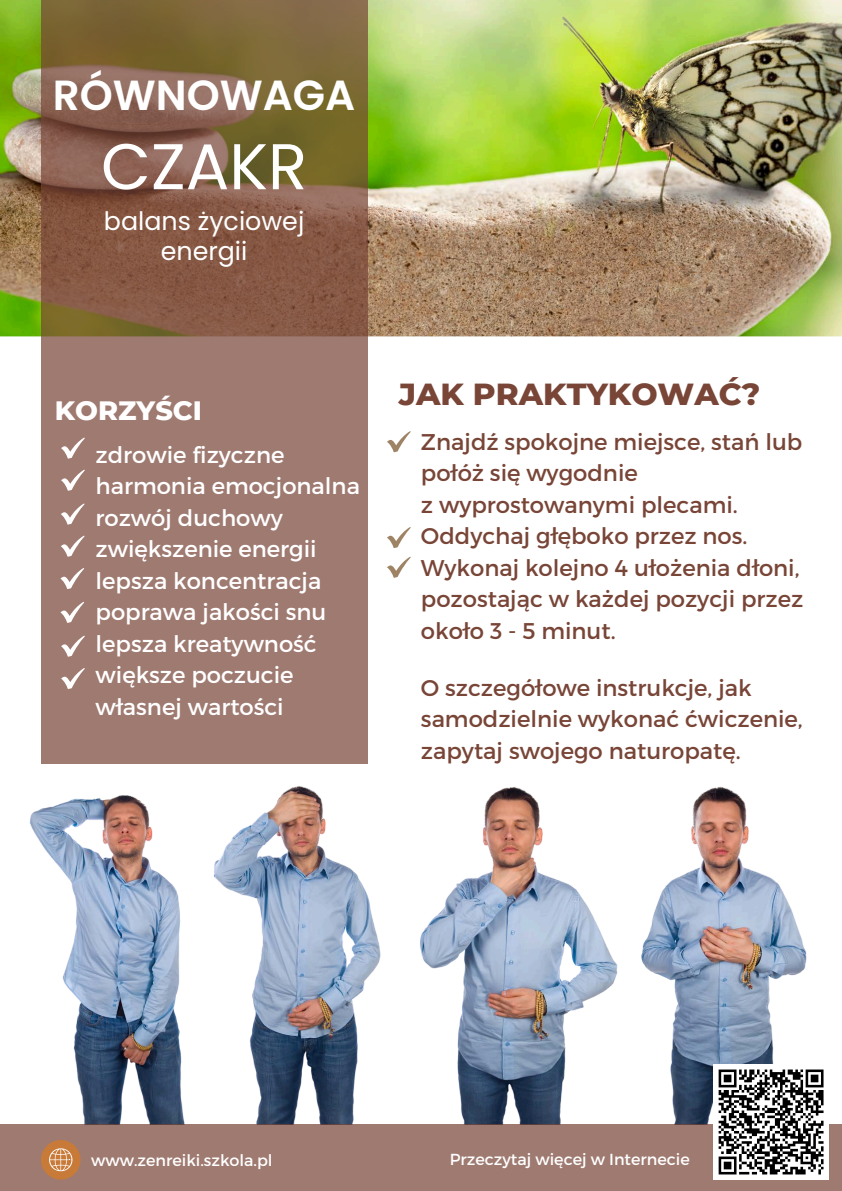
<style>
.page{position:relative;width:842px;height:1191px;background:#fff}
.page>*{position:absolute;margin:0;border:0;box-sizing:border-box;transform-origin:0 0}
.t1{font:64.6px "Poppins";color:#fff}
.t2{font:600 42.1px "Poppins";color:#fff}
.t3{font:800 31.1px "Montserrat";color:#784537}
.t4{font:800 27.1px "Montserrat";color:#fff}
.t5{font:25.4px/30px "Poppins";color:#fff;text-align:center}
.t6{font:22.7px/31.5px "Montserrat";color:#784537}
.t7{font:22.7px/31.5px "Montserrat";color:#fff}
.t8{font:16px "Montserrat";color:#fff}
</style>
<div class="page">
<img style="left:0;top:0;width:842px;height:336px">
<svg style="left:41px;top:0;width:326px;height:762px;background:#926e5b"></svg>
<img style="left:29px;top:762px;width:778px;height:362px">
<div style="left:0;top:1124px;width:842px;height:66px;background:#9f7a71"></div>
<div style="left:41px;top:1139px;width:40px;height:40px;background:#c87a38;border-radius:50%"></div>
<svg style="left:49px;top:1148px;width:23px;height:22px"></svg>
<div style="left:713px;top:1064px;width:116px;height:115px;background:#fff"></div>
<svg style="left:718px;top:1069px;width:106px;height:106px"></svg>
<svg style="left:61px;top:437px;width:24px;height:21px"></svg>
<svg style="left:61px;top:469px;width:24px;height:21px"></svg>
<svg style="left:61px;top:503px;width:23px;height:21px"></svg>
<svg style="left:61px;top:535px;width:23px;height:21px"></svg>
<svg style="left:60px;top:568px;width:24px;height:21px"></svg>
<svg style="left:60px;top:601px;width:24px;height:21px"></svg>
<svg style="left:61px;top:635px;width:24px;height:21px"></svg>
<svg style="left:61px;top:668px;width:24px;height:21px"></svg>
<svg style="left:387px;top:431px;width:24px;height:21px"></svg>
<svg style="left:387px;top:527px;width:24px;height:21px"></svg>
<svg style="left:387px;top:556px;width:24px;height:21px"></svg>
<p class="t2" style="left:53px;top:65px;width:304px">RÓWNOWAGA</p>
<p class="t1" style="left:101px;top:121px;width:208px">CZAKR</p>
<p class="t5" style="left:104px;top:206px;width:202px">balans życiowej energii</p>
<p class="t4" style="left:55px;top:393px;width:149px">KORZYŚCI</p>
<p class="t7" style="left:96px;top:437px;width:266px">zdrowie fizyczne harmonia emocjonalna rozwój duchowy zwiększenie energii lepsza koncentracja poprawa jakości snu lepsza kreatywność większe poczucie własnej wartości</p>
<h5 class="t3" style="left:399px;top:374px;width:363px">JAK PRAKTYKOWAĆ?</h5>
<p class="t6" style="left:421px;top:424px;width:384px">Znajdź spokojne miejsce, stań lub połóż się wygodnie<br>z wyprostowanymi plecami.<br>Oddychaj głęboko przez nos.<br>Wykonaj kolejno 4 ułożenia dłoni, pozostając w każdej pozycji przez około 3 - 5 minut.</p>
<p class="t6" style="left:421px;top:670px;width:383px">O szczegółowe instrukcje, jak samodzielnie wykonać ćwiczenie, zapytaj swojego naturopatę.</p>
<h1 class="t8" style="left:91px;top:1149px;width:183px">www.zenreiki.szkola.pl</h1>
<p class="t8" style="left:450px;top:1148px;width:241px">Przeczytaj więcej w Internecie</p>
</div>
